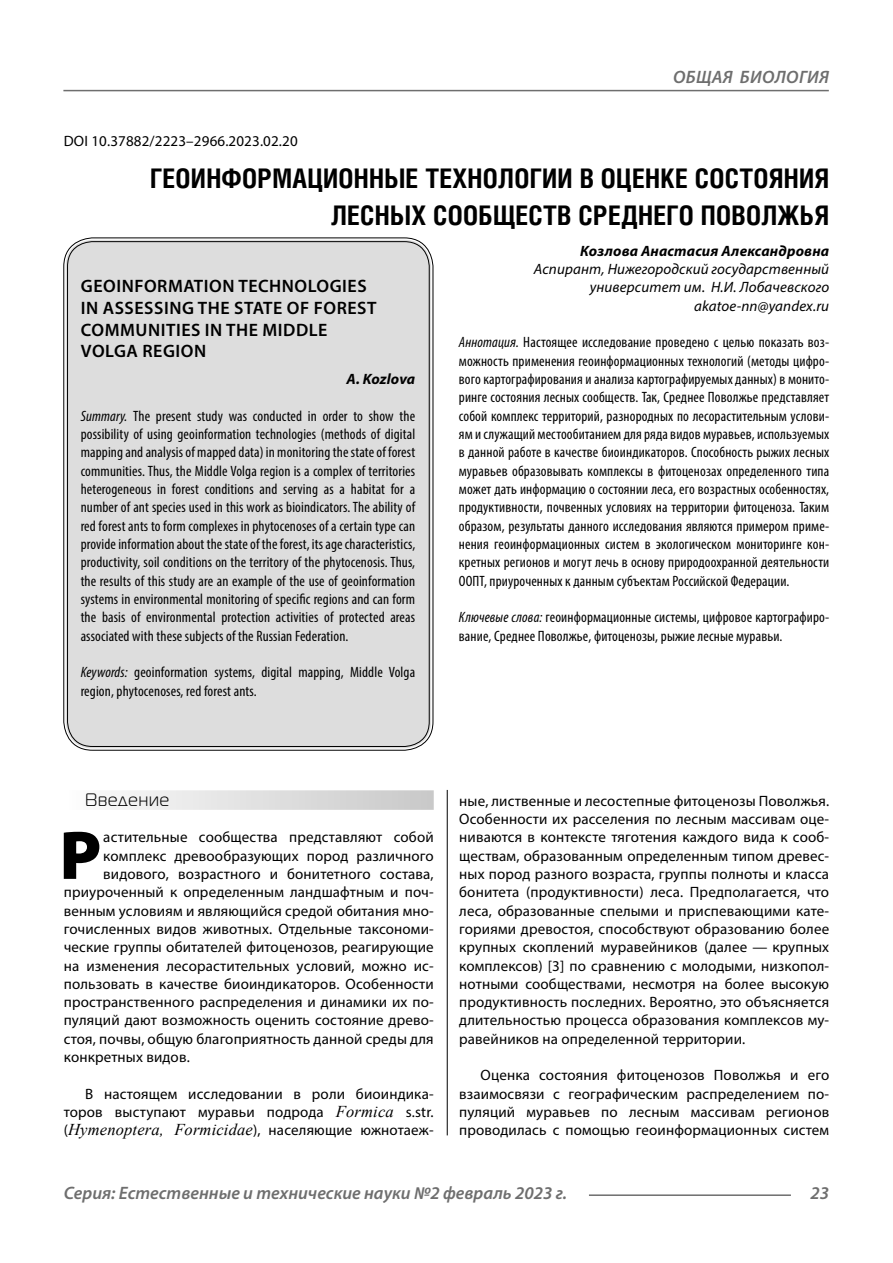
<style>
.page{position:relative;width:893px;height:1263px;background:#fff}
.page>*{position:absolute;margin:0;border:0;box-sizing:border-box;transform-origin:0 0}
.Bukvica{font:900 69.3px "Myriad Pro";color:#000}
.Header{font:700 27px/37.5px "Helios Cond C";letter-spacing:.01em;color:#000;text-align:right}
.Header-eng{font:600 18px/21.6px "Myriad Pro";letter-spacing:.03em;color:#000}
.t1{font:italic 600 18px "Myriad Pro";color:#6e6e6e}
.t2{font:italic 600 18px "Myriad Pro";letter-spacing:.02em;color:#6e6e6e}
.Subheader{font:18px "Magistral C";letter-spacing:.05em;color:#000}
.Annotation-rus{font:condensed 15px/18.3px "Myriad Pro";letter-spacing:.01em;color:#000;text-align:justify}
.Normal{font:15px/18.3px "Myriad Pro";letter-spacing:.01em;color:#000;text-align:justify}
.Annotation-eng{font:condensed 15px/18.3px "Myriad Pro";letter-spacing:.01em;color:#000;text-align:justify}
.Bukvica-2{font:15px "Myriad Pro";letter-spacing:.01em;color:#000}
.Author-doc{font:italic 15px/18.3px "Myriad Pro";letter-spacing:.01em;color:#000;text-align:right}
.DOI{font:15px "Myriad Pro";letter-spacing:.01em;color:#000}
.Author{font:italic 700 15px "Myriad Pro";letter-spacing:.01em;color:#000}
.Author-email{font:italic 15px "Myriad Pro";letter-spacing:.01em;color:#000}
.Author-eng{font:italic 700 15px "Myriad Pro";color:#000}
.s1{font-style:italic}
.s2{font-family:"Times New Roman";font-style:italic;font-size:16.5px}
</style>
<div class="page">
<hr style="left:447px;top:769px;width:1px;height:366px;background:#000">
<div style="left:43px;top:769px;width:786px;height:21px;background:#fff"></div>
<div style="left:64px;top:790px;width:370px;height:20px;background:linear-gradient(to right,#fdfdfd,#c8c8c8)"></div>
<div style="left:66px;top:240px;width:365px;height:508px;background:#ddd;border-radius:27px"></div>
<hr style="left:589px;top:1194px;width:202px;height:2px;background:#6e6e6e">
<hr style="left:63px;top:90px;width:766px;height:1px;background:#6e6e6e">
<p class="t2" style="left:673px;top:66px;width:157px">ОБЩАЯ БИОЛОГИЯ</p>
<p class="DOI" style="left:64px;top:132px;width:235px">DOI 10.37882/2223–2966.2023.02.20</p>
<p class="Header" style="left:150px;top:159px;width:680px">ГЕОИНФОРМАЦИОННЫЕ ТЕХНОЛОГИИ В ОЦЕНКЕ СОСТОЯНИЯ<br>ЛЕСНЫХ СООБЩЕСТВ СРЕДНЕГО ПОВОЛЖЬЯ</p>
<p class="Author" style="left:580px;top:241px;width:251px">Козлова Анастасия Александровна</p>
<p class="Author-doc" style="left:534px;top:260px;width:297px">Аспирант, Нижегородский государственный университет им. Н.И. Лобачевского</p>
<p class="Author-email" style="left:694px;top:296px;width:137px">akatoe-nn@yandex.ru</p>
<p class="Annotation-rus" style="left:459px;top:333px;width:372px"><span class="s1">Аннотация.</span> Настоящее исследование проведено с целью показать воз&shy;можность применения геоинформационных технологий (методы цифро&shy;вого картографирования и анализа картографируемых данных) в монито&shy;ринге состояния лесных сообществ. Так, Среднее Поволжье представляет собой комплекс территорий, разнородных по лесорастительным услови&shy;ям и служащий местообитанием для ряда видов муравьев, используемых в данной работе в качестве биоиндикаторов. Способность рыжих лесных муравьев образовывать комплексы в фитоценозах определенного типа может дать информацию о состоянии леса, его возрастных особенностях, продуктивности, почвенных условиях на территории фитоценоза. Таким образом, результаты данного исследования являются примером приме&shy;нения геоинформационных систем в экологическом мониторинге кон&shy;кретных регионов и могут лечь в основу природоохранной деятельности ООПТ, приуроченных к данным субъектам Российской Федерации.</p>
<p class="Annotation-rus" style="left:459px;top:608px;width:372px"><span class="s1">Ключевые слова:</span> геоинформационные системы, цифровое картографиро&shy;вание, Среднее Поволжье, фитоценозы, рыжие лесные муравьи.</p>
<p class="Header-eng" style="left:81px;top:275px;width:297px">GEOINFORMATION TECHNOLOGIES<br>IN ASSESSING THE STATE OF FOREST<br>COMMUNITIES IN THE MIDDLE<br>VOLGA REGION</p>
<p class="Author-eng" style="left:347px;top:369px;width:70px">A. Kozlova</p>
<p class="Annotation-eng" style="left:81px;top:406px;width:336px"><span class="s1">Summary.</span> The present study was conducted in order to show the possibility of using geoinformation technologies (methods of digital mapping and analysis of mapped data) in monitoring the state of forest communities. Thus, the Middle Volga region is a complex of territories heterogeneous in forest conditions and serving as a habitat for a number of ant species used in this work as bioindicators. The ability of red forest ants to form complexes in phytocenoses of a certain type can provide information about the state of the forest, its age characteristics, productivity, soil conditions on the territory of the phytocenosis. Thus, the results of this study are an example of the use of geoinformation systems in environmental monitoring of specific regions and can form the basis of environmental protection activities of protected areas associated with these subjects of the Russian Federation.</p>
<p class="Annotation-eng" style="left:81px;top:663px;width:336px"><span class="s1">Keywords:</span> geoinformation systems, digital mapping, Middle Volga region, phytocenoses, red forest ants.</p>
<p class="Subheader" style="left:85px;top:790px;width:86px">Введение</p>
<p class="Bukvica" style="left:59px;top:809px;width:43px">Р</p>
<p class="Bukvica-2" style="left:103px;top:828px;width:332px">астительные сообщества представляют собой</p>
<p class="Bukvica-2" style="left:103px;top:846px;width:332px">комплекс древообразующих пород различного</p>
<p class="Bukvica-2" style="left:103px;top:864px;width:332px">видового, возрастного и бонитетного состава,</p>
<p class="Bukvica-2" style="left:64px;top:883px;width:371px">приуроченный к определенным ландшафтным и поч-</p>
<p class="Bukvica-2" style="left:64px;top:901px;width:371px">венным условиям и являющийся средой обитания мно-</p>
<p class="Bukvica-2" style="left:64px;top:919px;width:371px">гочисленных видов животных. Отдельные таксономи-</p>
<p class="Bukvica-2" style="left:64px;top:938px;width:371px">ческие группы обитателей фитоценозов, реагирующие</p>
<p class="Bukvica-2" style="left:64px;top:956px;width:371px">на изменения лесорастительных условий, можно ис-</p>
<p class="Bukvica-2" style="left:64px;top:974px;width:371px">пользовать в качестве биоиндикаторов. Особенности</p>
<p class="Bukvica-2" style="left:64px;top:993px;width:371px">пространственного распределения и динамики их по-</p>
<p class="Bukvica-2" style="left:64px;top:1011px;width:371px">пуляций дают возможность оценить состояние древо-</p>
<p class="Bukvica-2" style="left:64px;top:1029px;width:371px">стоя, почвы, общую благоприятность данной среды для</p>
<p class="Bukvica-2" style="left:64px;top:1048px;width:127px">конкретных видов.</p>
<p class="Normal" style="left:64px;top:1084px;width:371px;text-indent:21px">В настоящем исследовании в роли биоиндика&shy;торов выступают муравьи подрода <span class="s2">Formica</span> s.str. (<span class="s2">Hymenoptera, Formicidae</span>), населяющие южнотаеж-</p>
<p class="Normal" style="left:459px;top:791px;width:371px">ные, лиственные и лесостепные фитоценозы Поволжья.<br>Особенности их расселения по лесным массивам оце&shy;ниваются в контексте тяготения каждого вида к сооб&shy;ществам, образованным определенным типом древес&shy;ных пород разного возраста, группы полноты и класса бонитета (продуктивности) леса. Предполагается, что леса, образованные спелыми и приспевающими кате&shy;гориями древостоя, способствуют образованию более крупных скоплений муравейников (далее — крупных комплексов) [3] по сравнению с молодыми, низкопол&shy;нотными сообществами, несмотря на более высокую продуктивность последних. Вероятно, это объясняется длительностью процесса образования комплексов му&shy;равейников на определенной территории.</p>
<p class="Normal" style="left:459px;top:1066px;width:371px;text-indent:21px">Оценка состояния фитоценозов Поволжья и его взаимосвязи с географическим распределением по&shy;пуляций муравьев по лесным массивам регионов проводилась с помощью геоинформационных систем</p>
<p class="t1" style="left:64px;top:1182px;width:505px">Серия: Естественные и технические науки №2 февраль 2023 г.</p>
<p class="t1" style="left:810px;top:1182px;width:20px">23</p>
</div>
